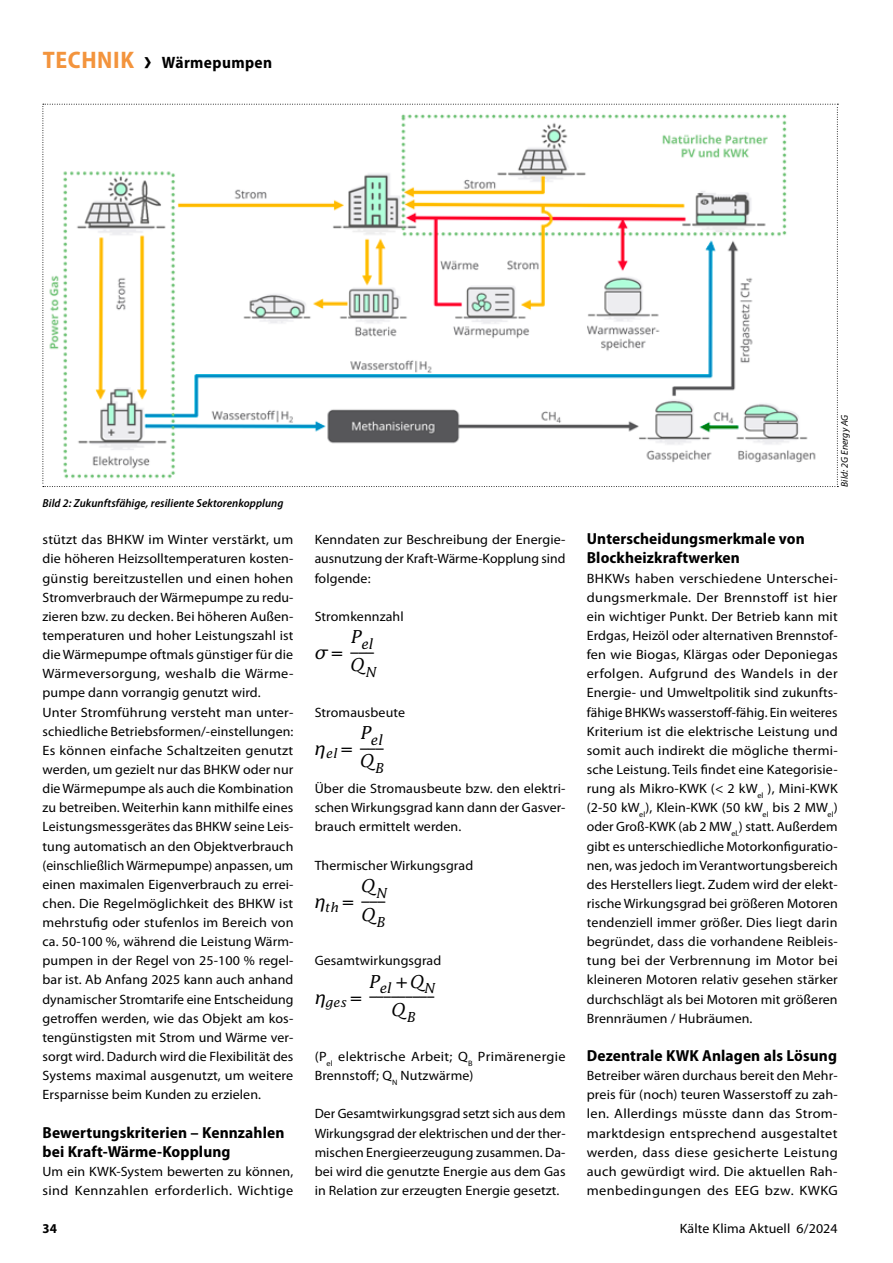
<style>
.page{position:relative;width:893px;height:1263px;background:#fff}
.page>*{position:absolute;margin:0;border:0;box-sizing:border-box;transform-origin:0 0}
.t1{font:19.8px "Lucida Std";color:#000;scale:.8 1}
.t2{font:19.8px "Lucida Std";color:#000;scale:.73 1}
.t3{font:italic 17.85px/28.5px "Lucida Std";color:#000}
.t4{font:700 semi-condensed 16.5px "Myriad Pro";letter-spacing:.025em;color:#000}
.t5{font:700 semi-condensed 16.05px/19.2px "Myriad Pro";letter-spacing:.005em;color:#000}
.t6{font:italic 13.8px "Lucida Std";color:#000}
.t7{font:13.5px/19.2px "Myriad Pro";letter-spacing:.005em;color:#000;scale:1.05 1}
.t8{font:13.5px/19.2px "Myriad Pro";letter-spacing:.005em;color:#000;text-align:justify}
.t9{font:13.5px/19.2px "Myriad Pro";letter-spacing:.005em;color:#000;text-align:justify;scale:1.04 1}
.t10{font:13.5px/19.2px "Myriad Pro";letter-spacing:.03em;color:#000}
.t11{font:13.5px/19.2px "Myriad Pro";letter-spacing:.025em;color:#000;scale:1.05 1}
.t12{font:700 semi-condensed 13.5px "Myriad Pro";color:#000}
.t13{font:italic 12.9px "Lucida Math Std";color:#000}
.t14{font:italic 600 semi-condensed 11.7px "Myriad Pro";letter-spacing:.005em;color:#000}
.t15{font:italic 9.75px "Myriad Pro";letter-spacing:.005em;color:#000}
.s1{font-size:24px;color:#f3943d}
.s2{font-size:29.25px}
.s3{font-family:"Lucida Math Std";font-style:italic;font-size:17.85px}
.s4{font-size:17.85px}
</style>
<div class="page">
<svg style="left:43px;top:104px;width:795px;height:383px"></svg>
<p class="t4" style="left:43px;top:54px;width:231px"><span class="s1">TECHNIK</span> <span class="s2">›</span> Wärmepumpen</p>
<p class="t14" style="left:43px;top:496px;width:242px">Bild 2: Zukunftsfähige, resiliente Sektorenkopplung</p>
<p class="t7" style="left:43px;top:530px;width:241px">stützt das BHKW im Winter verstärkt, um die höheren Heizsolltemperaturen kosten&shy;günstig bereitzustellen und einen hohen Stromverbrauch der Wärmepumpe zu redu&shy;zieren bzw. zu decken. Bei höheren Außen&shy;temperaturen und hoher Leistungszahl ist die Wärmepumpe oftmals günstiger für die Wärmeversorgung, weshalb die Wärme&shy;pumpe dann vorrangig genutzt wird.<br>Unter Stromführung versteht man unter&shy;schiedliche Betriebsformen/-einstellungen:<br>Es können einfache Schaltzeiten genutzt werden, um gezielt nur das BHKW oder nur die Wärmepumpe als auch die Kombination zu betreiben. Weiterhin kann mithilfe eines Leistungsmessgerätes das BHKW seine Leis&shy;tung automatisch an den Objektverbrauch (einschließlich Wärmepumpe) anpassen, um einen maximalen Eigenverbrauch zu errei&shy;chen. Die Regelmöglichkeit des BHKW ist mehrstufig oder stufenlos im Bereich von ca. 50-100 %, während die Leistung Wärm&shy;pumpen in der Regel von 25-100 % regel&shy;bar ist. Ab Anfang 2025 kann auch anhand dynamischer Stromtarife eine Entscheidung getroffen werden, wie das Objekt am kos&shy;tengünstigsten mit Strom und Wärme ver&shy;sorgt wird. Dadurch wird die Flexibilität des Systems maximal ausgenutzt, um weitere Ersparnisse beim Kunden zu erzielen.</p>
<p class="t5" style="left:43px;top:1123px;width:243px">Bewertungskriterien – Kennzahlen bei Kraft-Wärme-Kopplung</p>
<p class="t10" style="left:43px;top:1161px;width:252px">Um ein KWK-System bewerten zu können, sind Kennzahlen erforderlich. Wichtige</p>
<p class="t9" style="left:315px;top:530px;width:243px">Kenndaten zur Beschreibung der Energie&shy;ausnutzung der Kraft-Wärme-Kopplung sind folgende:</p>
<p class="t8" style="left:315px;top:606px;width:91px">Stromkennzahl</p>
<p class="t6" style="left:350px;top:635px;width:24px"><sup>P</sup>el</p>
<h1 class="t1" style="left:315px;top:639px;width:76px"><span class="s3">σ</span><span class="s4">=</span> –––</h1>
<h2 class="t3" style="left:349px;top:650px;width:28px">Q<sub>N</sub></h2>
<p class="t6" style="left:350px;top:719px;width:24px"><sup>P</sup>el</p>
<h2 class="t3" style="left:349px;top:734px;width:26px">Q<sub>B</sub></h2>
<p class="t6" style="left:360px;top:648px;width:24px"><sup>P</sup>el</p>
<h2 class="t3" style="left:359px;top:663px;width:28px">Q<sub>N</sub></h2>
<p class="t8" style="left:315px;top:702px;width:92px">Stromausbeute</p>
<p class="t6" style="left:369px;top:724px;width:24px"><sup>P</sup>el</p>
<h1 class="t1" style="left:334px;top:728px;width:76px"><span class="s3">σ</span><span class="s4">=</span> –––</h1>
<h2 class="t3" style="left:368px;top:739px;width:28px">Q<sub>N</sub></h2>
<p class="t6" style="left:360px;top:731px;width:24px"><sup>P</sup>el</p>
<h1 class="t1" style="left:360px;top:735px;width:31px">–––</h1>
<h2 class="t3" style="left:359px;top:746px;width:26px">Q<sub>B</sub></h2>
<h2 class="t3" style="left:358px;top:804px;width:28px">Q<sub>N</sub></h2>
<h2 class="t3" style="left:360px;top:730px;width:28px">Q<sub>N</sub></h2>
<p class="t13" style="left:315px;top:748px;width:39px"><sup>η</sup>el <sup>=</sup></p>
<p class="t9" style="left:315px;top:779px;width:243px">Über die Stromausbeute bzw. den elektri&shy;schen Wirkungsgrad kann dann der Gasver&shy;brauch ermittelt werden.</p>
<p class="t8" style="left:315px;top:855px;width:160px">Thermischer Wirkungsgrad</p>
<p class="t6" style="left:361px;top:799px;width:24px"><sup>P</sup>el</p>
<h2 class="t3" style="left:360px;top:814px;width:26px">Q<sub>B</sub></h2>
<h2 class="t3" style="left:349px;top:791px;width:28px">Q<sub>N<br></sub>Q<sub>B</sub></h2>
<p class="t6" style="left:350px;top:891px;width:67px"><sup>P</sup>el <sup>+</sup><sup>Q</sup>N</p>
<h2 class="t3" style="left:372px;top:906px;width:26px">Q<sub>B</sub></h2>
<p class="t6" style="left:369px;top:808px;width:24px"><sup>P</sup>el</p>
<h1 class="t1" style="left:369px;top:812px;width:31px">–––</h1>
<p class="t13" style="left:316px;top:815px;width:39px"><sup>η</sup>el <sup>=</sup></p>
<p class="t13" style="left:304px;top:821px;width:41px"><sup>η</sup>th <sup>=</sup></p>
<p class="t13" style="left:324px;top:824px;width:39px"><sup>η</sup>el <sup>=</sup></p>
<h2 class="t3" style="left:360px;top:871px;width:28px">Q<sub>N</sub></h2>
<h1 class="t1" style="left:361px;top:888px;width:31px">–––</h1>
<h2 class="t3" style="left:360px;top:899px;width:26px">Q<sub>B</sub></h2>
<p class="t6" style="left:361px;top:971px;width:67px"><sup>P</sup>el <sup>+</sup><sup>Q</sup>N</p>
<h1 class="t2" style="left:361px;top:975px;width:91px">–––––––––</h1>
<h2 class="t3" style="left:383px;top:986px;width:26px">Q<sub>B</sub></h2>
<h2 class="t3" style="left:368px;top:880px;width:28px">Q<sub>N<br></sub>Q<sub>B</sub></h2>
<p class="t6" style="left:359px;top:904px;width:67px"><sup>P</sup>el <sup>+</sup><sup>Q</sup>N</p>
<p class="t13" style="left:315px;top:901px;width:41px"><sup>η</sup>th <sup>=</sup></p>
<p class="t13" style="left:322px;top:910px;width:41px"><sup>η</sup>th <sup>=</sup></p>
<p class="t8" style="left:315px;top:951px;width:128px">Gesamtwirkungsgrad</p>
<p class="t6" style="left:369px;top:980px;width:67px"><sup>P</sup>el <sup>+</sup><sup>Q</sup>N</p>
<h1 class="t2" style="left:369px;top:984px;width:91px">–––––––––</h1>
<h2 class="t3" style="left:391px;top:995px;width:26px">Q<sub>B</sub></h2>
<p class="t11" style="left:315px;top:1047px;width:240px">(P<sub>el</sub> elektrische Arbeit; Q<sub>B</sub> Primärenergie<br>Brennstoff; Q<sub>N</sub> Nutzwärme)</p>
<p class="t8" style="left:315px;top:1104px;width:252px">Der Gesamtwirkungsgrad setzt sich aus dem Wirkungsgrad der elektrischen und der ther&shy;mischen Energieerzeugung zusammen. Da&shy;bei wird die genutzte Energie aus dem Gas in Relation zur erzeugten Energie gesetzt.</p>
<p class="t13" style="left:315px;top:997px;width:48px"><sup>η</sup>ges <sup>=</sup></p>
<p class="t15" style="left:838px;top:487px;width:74px;rotate:-90deg">Bild: 2G Energy AG</p>
<p class="t5" style="left:587px;top:529px;width:220px">Unterscheidungsmerkmale von<br>Blockheizkraftwerken</p>
<p class="t7" style="left:587px;top:568px;width:241px;text-align:justify">BHKWs haben verschiedene Unterschei&shy;dungsmerkmale. Der Brennstoff ist hier ein wichtiger Punkt. Der Betrieb kann mit Erdgas, Heizöl oder alternativen Brennstof&shy;fen wie Biogas, Klärgas oder Deponiegas erfolgen. Aufgrund des Wandels in der Energie- und Umweltpolitik sind zukunfts&shy;fähige BHKWs wasserstoff-fähig. Ein weiteres Kriterium ist die elektrische Leistung und somit auch indirekt die mögliche thermi&shy;sche Leistung. Teils findet eine Kategorisie&shy;rung als Mikro-KWK (&lt; 2 kW<sub>el</sub> ), Mini-KWK (2-50 kW<sub>el</sub>), Klein-KWK (50 kW<sub>el</sub> bis 2 MW<sub>el</sub>) oder Groß-KWK (ab 2 MW<sub>el.</sub>) statt. Außerdem gibt es unterschiedliche Motorkonfiguratio&shy;nen, was jedoch im Verantwortungsbereich des Herstellers liegt. Zudem wird der elekt&shy;rische Wirkungsgrad bei größeren Motoren tendenziell immer größer. Dies liegt darin begründet, dass die vorhandene Reibleis&shy;tung bei der Verbrennung im Motor bei kleineren Motoren relativ gesehen stärker durchschlägt als bei Motoren mit größeren Brennräumen / Hubräumen.</p>
<p class="t5" style="left:587px;top:1046px;width:252px">Dezentrale KWK Anlagen als Lösung</p>
<p class="t8" style="left:587px;top:1066px;width:252px">Betreiber wären durchaus bereit den Mehr&shy;preis für (noch) teuren Wasserstoff zu zah&shy;len. Allerdings müsste dann das Strom&shy;marktdesign entsprechend ausgestaltet werden, dass diese gesicherte Leistung auch gewürdigt wird. Die aktuellen Rah&shy;menbedingungen des EEG bzw. KWKG</p>
<p class="t12" style="left:43px;top:1221px;width:16px">34</p>
<p class="t8" style="left:680px;top:1219px;width:160px">Kälte Klima Aktuell 6/2024</p>
</div>
